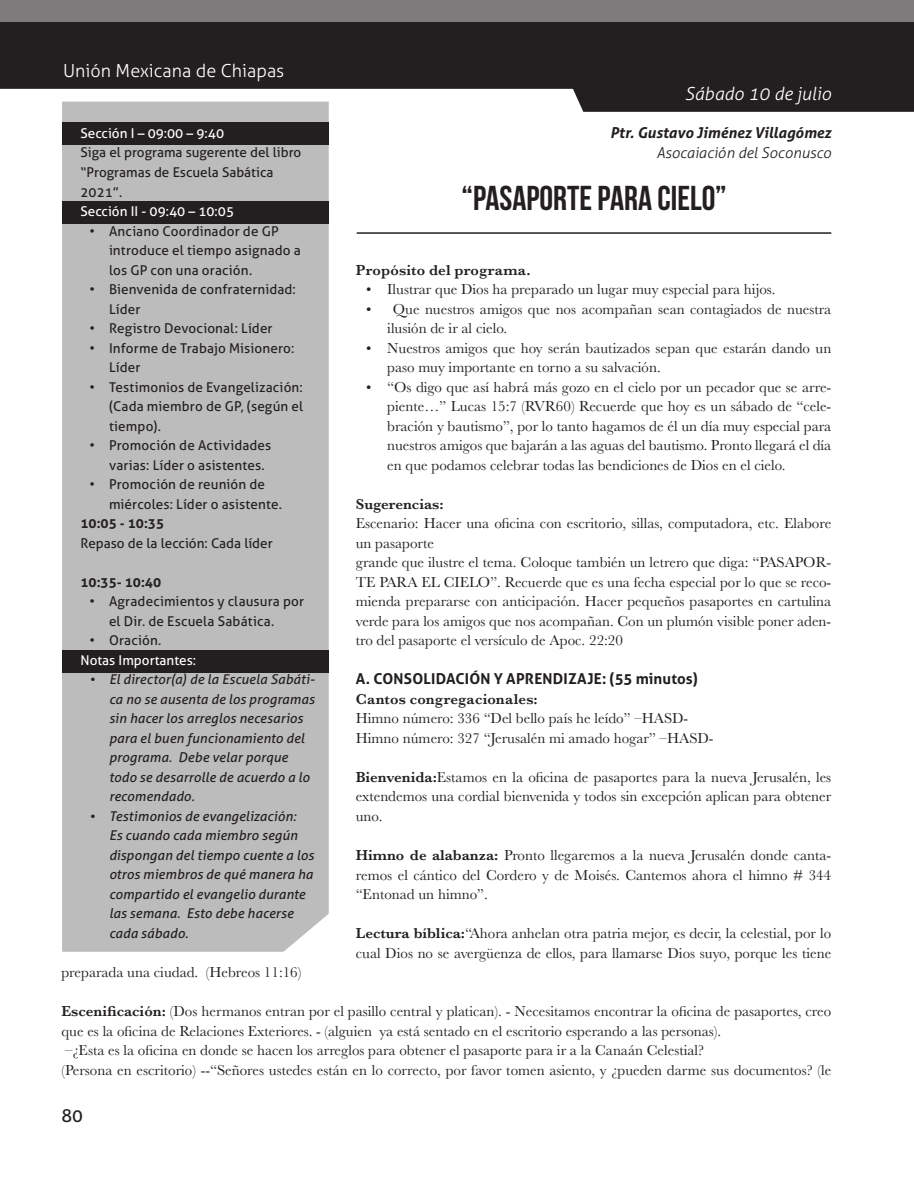
<style>
.page{position:relative;width:914px;height:1184px;background:#fff}
.page>*{position:absolute;margin:0;border:0;box-sizing:border-box;transform-origin:0 0}
.t1{font:34.5px "Bebas Neue";color:#231f20}
.t2{font:300 18px "Aller";color:#fff}
.t3{font:italic 300 18px "Aller";color:#fff}
.t4{font:18px "Aller";color:#231f20}
.t5{font:15px/19.5px "Baskerville";color:#231f20}
.t6{font:600 15px "Baskerville";letter-spacing:.01em;color:#231f20}
.t7{font:700 15px "Aller";letter-spacing:.015em;color:#231f20}
.t8{font:italic 700 15px "Aller";color:#231f20}
.t9{font:italic 300 15px "Aller";color:#231f20}
.t10{font:13.5px/19.5px "Aller";letter-spacing:.01em;color:#231f20}
.t11{font:italic 13.5px/19.5px "Aller";letter-spacing:.01em;color:#231f20}
.t12{font:13.5px "Aller";color:#fff}
.t13{font:700 13.5px "Aller";color:#231f20}
.s1{font-weight:600}
</style>
<div class="page">
<div style="left:0;top:22px;width:913px;height:67px;background:#231f20"></div>
<div style="left:0;top:0;width:913px;height:22px;background:#7d7b7b"></div>
<div style="left:557px;top:55px;width:356px;height:57px;background:#231f20"></div>
<div style="left:62px;top:102px;width:266px;height:849px;background:#bdbcbc"></div>
<div style="left:62px;top:122px;width:266px;height:23px;background:#231f20"></div>
<div style="left:62px;top:201px;width:266px;height:23px;background:#231f20"></div>
<div style="left:62px;top:649px;width:266px;height:23px;background:#231f20"></div>
<hr style="left:356px;top:232px;width:475px;height:2px;background:#231f20">
<p class="t2" style="left:63px;top:60px;width:223px">Unión Mexicana de Chiapas</p>
<p class="t12" style="left:80px;top:125px;width:145px">Sección I – 09:00 – 9:40</p>
<p class="t10" style="left:80px;top:143px;width:222px">Siga el programa sugerente del libro “Programas de Escuela Sabática<br>2021”.</p>
<p class="t12" style="left:80px;top:203px;width:155px">Sección II - 09:40 – 10:05</p>
<p class="t10" style="left:109px;top:221px;width:193px;text-indent:-19px">• Anciano Coordinador de GP introduce el tiempo asignado a los GP con una oración.</p>
<p class="t10" style="left:109px;top:279px;width:188px;text-indent:-19px">• Bienvenida de confraternidad:<br>Líder</p>
<p class="t10" style="left:89px;top:318px;width:184px">• Registro Devocional: Líder</p>
<p class="t10" style="left:109px;top:338px;width:187px;text-indent:-20px">• Informe de Trabajo Misionero:<br>Líder</p>
<p class="t10" style="left:109px;top:377px;width:196px;text-align:justify;text-indent:-19px">• Testimonios de Evangelización: (Cada miembro de GP, (según el tiempo).</p>
<p class="t10" style="left:109px;top:435px;width:164px;text-indent:-20px">• Promoción de Actividades varias: Líder o asistentes.</p>
<p class="t10" style="left:109px;top:474px;width:174px;text-indent:-19px">• Promoción de reunión de miércoles: Líder o asistente.</p>
<p class="t13" style="left:80px;top:515px;width:85px">10:05 - 10:35</p>
<p class="t10" style="left:80px;top:533px;width:194px">Repaso de la lección: Cada líder</p>
<p class="t13" style="left:80px;top:573px;width:82px">10:35- 10:40</p>
<p class="t10" style="left:109px;top:591px;width:196px;text-indent:-19px">• Agradecimientos y clausura por el Dir. de Escuela Sabática.</p>
<p class="t10" style="left:89px;top:630px;width:73px">• Oración.</p>
<p class="t12" style="left:80px;top:651px;width:117px">Notas Importantes:</p>
<p class="t11" style="left:109px;top:669px;width:207px;text-indent:-19px">• El director(a) de la Escuela Sabáti&shy;ca no se ausenta de los programas sin hacer los arreglos necesarios para el buen funcionamiento del programa. Debe velar porque todo se desarrolle de acuerdo a lo recomendado.</p>
<p class="t11" style="left:109px;top:806px;width:206px;text-indent:-19px">• Testimonios de evangelización:<br>Es cuando cada miembro según dispongan del tiempo cuente a los otros miembros de qué manera ha compartido el evangelio durante las semana. Esto debe hacerse cada sábado.</p>
<p class="t3" style="left:684px;top:83px;width:148px">Sábado 10 de julio</p>
<p class="t8" style="left:610px;top:123px;width:222px">Ptr. Gustavo Jiménez Villagómez</p>
<p class="t9" style="left:656px;top:143px;width:176px">Asocaiación del Soconusco</p>
<h1 class="t1" style="left:461px;top:179px;width:266px">“PASAPORTE PARA CIELO”</h1>
<p class="t6" style="left:355px;top:259px;width:176px">Propósito del programa.</p>
<p class="t5" style="left:366px;top:280px;width:410px">• Ilustrar que Dios ha preparado un lugar muy especial para hijos.</p>
<p class="t5" style="left:387px;top:299px;width:445px;text-indent:-21px">• Que nuestros amigos que nos acompañan sean contagiados de nuestra ilusión de ir al cielo.</p>
<p class="t5" style="left:387px;top:338px;width:445px;text-indent:-21px">• Nuestros amigos que hoy serán bautizados sepan que estarán dando un paso muy importante en torno a su salvación.</p>
<p class="t5" style="left:387px;top:377px;width:445px;text-align:justify;text-indent:-21px">• “Os digo que así habrá más gozo en el cielo por un pecador que se arre&shy;piente…” Lucas 15:7 (RVR60) Recuerde que hoy es un sábado de “cele&shy;bración y bautismo”, por lo tanto hagamos de él un día muy especial para nuestros amigos que bajarán a las aguas del bautismo. Pronto llegará el día en que podamos celebrar todas las bendiciones de Dios en el cielo.</p>
<p class="t6" style="left:355px;top:493px;width:89px">Sugerencias:</p>
<p class="t5" style="left:355px;top:514px;width:477px">Escenario: Hacer una oficina con escritorio, sillas, computadora, etc. Elabore un pasaporte<br>grande que ilustre el tema. Coloque también un letrero que diga: “PASAPOR-TE PARA EL CIELO”. Recuerde que es una fecha especial por lo que se reco&shy;mienda prepararse con anticipación. Hacer pequeños pasaportes en cartulina verde para los amigos que nos acompañan. Con un plumón visible poner aden&shy;tro del pasaporte el versículo de Apoc. 22:20</p>
<p class="t7" style="left:355px;top:669px;width:343px">A. CONSOLIDACIÓN Y APRENDIZAJE: (55 minutos)</p>
<p class="t6" style="left:355px;top:688px;width:183px">Cantos congregacionales:</p>
<p class="t5" style="left:355px;top:709px;width:359px">Himno número: 336 “Del bello país he leído” –HASD-<br>Himno número: 327 “Jerusalén mi amado hogar” –HASD-</p>
<p class="t5" style="left:355px;top:767px;width:477px;text-align:justify"><span class="s1">Bienvenida:</span>Estamos en la oficina de pasaportes para la nueva Jerusalén, les extendemos una cordial bienvenida y todos sin excepción aplican para obtener uno.</p>
<p class="t5" style="left:355px;top:845px;width:477px;text-align:justify"><span class="s1">Himno de alabanza:</span> Pronto llegaremos a la nueva Jerusalén donde canta&shy;remos el cántico del Cordero y de Moisés. Cantemos ahora el himno # 344 “Entonad un himno”.</p>
<p class="t5" style="left:355px;top:923px;width:477px"><span class="s1">Lectura bíblica:</span>“Ahora anhelan otra patria mejor, es decir, la celestial, por lo cual Dios no se avergüenza de ellos, para llamarse Dios suyo, porque les tiene</p>
<p class="t5" style="left:61px;top:962px;width:241px">preparada una ciudad. (Hebreos 11:16)</p>
<p class="t5" style="left:61px;top:1001px;width:771px"><span class="s1">Escenificación:</span> (Dos hermanos entran por el pasillo central y platican). - Necesitamos encontrar la oficina de pasaportes, creo que es la oficina de Relaciones Exteriores. - (alguien ya está sentado en el escritorio esperando a las personas).<br>–¿Esta es la oficina en donde se hacen los arreglos para obtener el pasaporte para ir a la Canaán Celestial?<br>(Persona en escritorio) --“Señores ustedes están en lo correcto, por favor tomen asiento, y ¿pueden darme sus documentos? (le</p>
<p class="t4" style="left:61px;top:1104px;width:23px">80</p>
</div>
